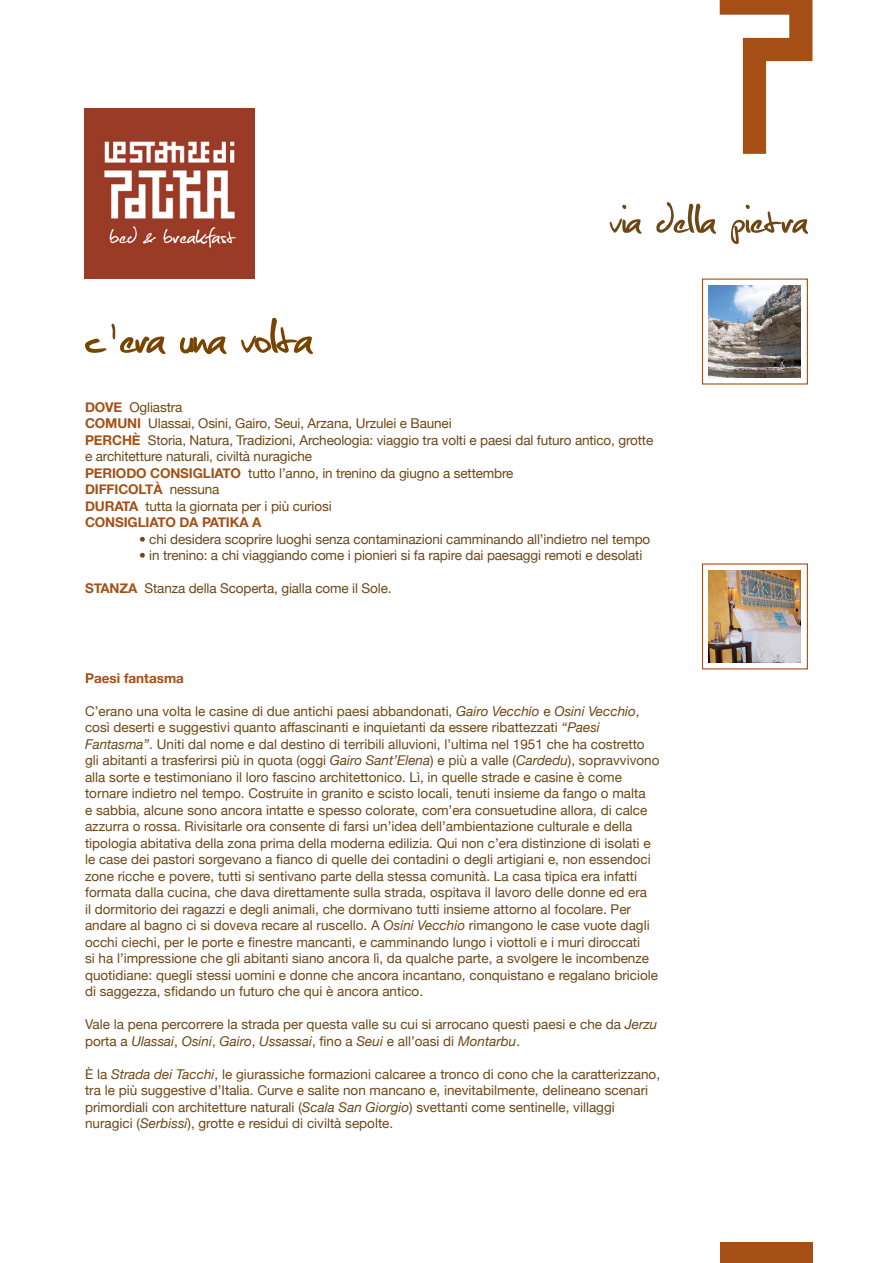
<style>
.page{position:relative;width:893px;height:1263px;background:#fff}
.page>*{position:absolute;margin:0;border:0;box-sizing:border-box;transform-origin:0 0}
.t1{font:64.8px "Christopherhand";letter-spacing:-.025em;color:#794400}
.t2{font:54px "Christopherhand";color:#6e4716}
.t3{font:13.5px/16.5px "Helvetica Neue";color:#6e4716}
.t4{font:700 13.5px "Helvetica Neue";letter-spacing:-.01em;color:#a54f16}
.s1{font-weight:700;color:#a54f16}
.s2{font-weight:400;color:#6e4716}
.s3{font-style:italic}
</style>
<div class="page">
<img style="left:84px;top:108px;width:170px;height:171px">
<div style="left:702px;top:279px;width:106px;height:106px;border:1px solid #a54f16"></div>
<div style="left:702px;top:563px;width:106px;height:106px;border:1px solid #a54f16"></div>
<img style="left:709px;top:286px;width:92px;height:91px">
<img style="left:709px;top:570px;width:92px;height:92px">
<div style="left:720px;top:1243px;width:92px;height:20px;background:#a54f16"></div>
<svg style="left:720px;top:0;width:92px;height:154px"></svg>
<svg style="left:111px;top:324px;width:4px;height:15px"></svg>
<p class="t1" style="left:85px;top:309px;width:229px">c era una volta</p>
<p class="t2" style="left:610px;top:197px;width:200px">via della pietra</p>
<p class="t3" style="left:85px;top:398px;width:99px"><span class="s1">DOVE</span> Ogliastra</p>
<p class="t3" style="left:85px;top:414px;width:368px"><span class="s1">COMUNI</span> Ulassai, Osini, Gairo, Seui, Arzana, Urzulei e Baunei</p>
<p class="t3" style="left:85px;top:431px;width:570px"><span class="s1">PERCHÈ</span> Storia, Natura, Tradizioni, Archeologia: viaggio tra volti e paesi dal futuro antico, grotte e architetture naturali, civiltà nuragiche</p>
<p class="t3" style="left:85px;top:464px;width:430px"><span class="s1">PERIODO CONSIGLIATO</span> tutto l’anno, in trenino da giugno a settembre</p>
<p class="t4" style="left:85px;top:477px;width:136px">DIFFICOLTÀ <span class="s2">nessuna</span></p>
<p class="t3" style="left:85px;top:497px;width:248px"><span class="s1">DURATA</span> tutta la giornata per i più curiosi</p>
<p class="t4" style="left:85px;top:510px;width:178px">CONSIGLIATO DA PATIKA A</p>
<p class="t3" style="left:139px;top:530px;width:513px">• chi desidera scoprire luoghi senza contaminazioni camminando all’indietro nel tempo</p>
<p class="t3" style="left:139px;top:546px;width:505px">• in trenino: a chi viaggiando come i pionieri si fa rapire dai paesaggi remoti e desolati</p>
<p class="t3" style="left:85px;top:579px;width:308px"><span class="s1">STANZA</span> Stanza della Scoperta, gialla come il Sole.</p>
<p class="t4" style="left:85px;top:666px;width:100px">Paesi fantasma</p>
<p class="t3" style="left:85px;top:702px;width:576px">C’erano una volta le casine di due antichi paesi abbandonati, <span class="s3">Gairo Vecchio</span> e <span class="s3">Osini Vecchio</span>, così deserti e suggestivi quanto affascinanti e inquietanti da essere ribattezzati <span class="s3">“Paesi Fantasma”</span>. Uniti dal nome e dal destino di terribili alluvioni, l’ultima nel 1951 che ha costretto gli abitanti a trasferirsi più in quota (oggi <span class="s3">Gairo Sant’Elena</span>) e più a valle (<span class="s3">Cardedu</span>), sopravvivono alla sorte e testimoniano il loro fascino architettonico. Lì, in quelle strade e casine è come tornare indietro nel tempo. Costruite in granito e scisto locali, tenuti insieme da fango o malta<br>e sabbia, alcune sono ancora intatte e spesso colorate, com’era consuetudine allora, di calce azzurra o rossa. Rivisitarle ora consente di farsi un’idea dell’ambientazione culturale e della tipologia abitativa della zona prima della moderna edilizia. Qui non c’era distinzione di isolati e le case dei pastori sorgevano a fianco di quelle dei contadini o degli artigiani e, non essendoci zone ricche e povere, tutti si sentivano parte della stessa comunità. La casa tipica era infatti formata dalla cucina, che dava direttamente sulla strada, ospitava il lavoro delle donne ed era<br>il dormitorio dei ragazzi e degli animali, che dormivano tutti insieme attorno al focolare. Per andare al bagno ci si doveva recare al ruscello. A <span class="s3">Osini Vecchio</span> rimangono le case vuote dagli occhi ciechi, per le porte e finestre mancanti, e camminando lungo i viottoli e i muri diroccati<br>si ha l’impressione che gli abitanti siano ancora lì, da qualche parte, a svolgere le incombenze quotidiane: quegli stessi uomini e donne che ancora incantano, conquistano e regalano briciole di saggezza, sfidando un futuro che qui è ancora antico.</p>
<p class="t3" style="left:85px;top:1015px;width:574px">Vale la pena percorrere la strada per questa valle su cui si arrocano questi paesi e che da <span class="s3">Jerzu </span>porta a <span class="s3">Ulassai</span>, <span class="s3">Osini</span>, <span class="s3">Gairo</span>, <span class="s3">Ussassai</span>, fino a <span class="s3">Seui</span> e all’oasi di <span class="s3">Montarbu</span>.</p>
<p class="t3" style="left:85px;top:1065px;width:577px">È la <span class="s3">Strada dei Tacchi</span>, le giurassiche formazioni calcaree a tronco di cono che la caratterizzano, tra le più suggestive d’Italia. Curve e salite non mancano e, inevitabilmente, delineano scenari primordiali con architetture naturali (<span class="s3">Scala San Giorgio</span>) svettanti come sentinelle, villaggi nuragici (<span class="s3">Serbissi</span>), grotte e residui di civiltà sepolte.</p>
</div>
